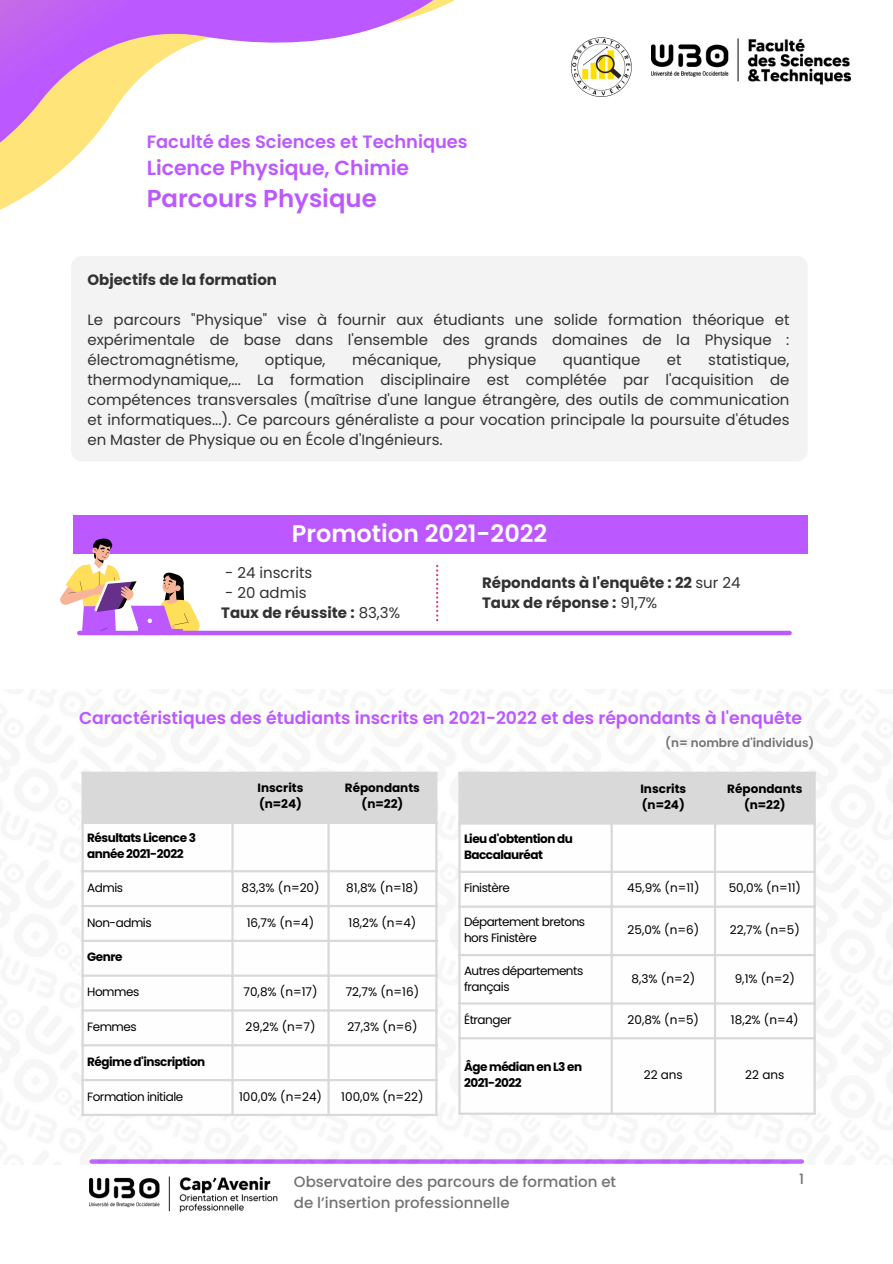
<style>
.page{position:relative;width:893px;height:1264px;background:#fff}
.page>*{position:absolute;margin:0;border:0;box-sizing:border-box;transform-origin:0 0}
.t1{font:600 24.45px "Poppins";color:#bc58ff}
.t2{font:600 24px "Poppins";color:#fff}
.t3{font:600 20.4px "Poppins";color:#bc58ff}
.t4{font:600 17.85px "Poppins";color:#bc58ff}
.t5{font:600 17.25px "Poppins";color:#bc58ff}
.t6{font:15px/20px "Poppins";color:#323232;text-align:justify}
.t7{font:700 15px/20.2px "Poppins";color:#323232}
.t8{font:500 15px "Poppins";color:#737373}
.t9{font:500 14.25px "Poppins";color:#737373}
.t10{font:12px/16px "Poppins";letter-spacing:-.04em;color:#000}
.t11{font:700 12px/16px "Poppins";letter-spacing:-.04em;color:#000}
.t12{font:700 12px "Poppins";color:#000}
.t13{font:600 12px "Poppins";color:#737373}
.s1{font-weight:400}
</style>
<div class="page">
<svg style="left:0;top:0;width:455px;height:210px"></svg>
<img style="left:81px;top:771px;width:735px;height:393px">
<svg style="left:436px;top:565px;width:2px;height:56px"></svg>
<div style="left:73px;top:515px;width:734px;height:39px;background:#bc58ff"></div>
<svg style="left:60px;top:538px;width:140px;height:95px"></svg>
<div style="left:79px;top:630px;width:710px;height:5px;background:#bc58ff"></div>
<div style="left:84px;top:774px;width:351px;height:47px;background:#d9d9d9"></div>
<svg style="left:84px;top:824px;width:351px;height:289px"></svg>
<hr style="left:82px;top:774px;width:2px;height:339px;background:#d9d9d9">
<hr style="left:231px;top:774px;width:3px;height:339px;background:#d9d9d9">
<hr style="left:327px;top:774px;width:3px;height:339px;background:#d9d9d9">
<hr style="left:435px;top:774px;width:2px;height:339px;background:#d9d9d9">
<hr style="left:82px;top:771px;width:355px;height:3px;background:#d9d9d9">
<hr style="left:82px;top:821px;width:355px;height:3px;background:#d9d9d9">
<hr style="left:82px;top:870px;width:355px;height:2px;background:#d9d9d9">
<hr style="left:82px;top:904px;width:355px;height:3px;background:#d9d9d9">
<hr style="left:82px;top:939px;width:355px;height:3px;background:#d9d9d9">
<hr style="left:82px;top:974px;width:355px;height:2px;background:#d9d9d9">
<hr style="left:82px;top:1009px;width:355px;height:2px;background:#d9d9d9">
<hr style="left:82px;top:1044px;width:355px;height:2px;background:#d9d9d9">
<hr style="left:82px;top:1078px;width:355px;height:3px;background:#d9d9d9">
<hr style="left:82px;top:1113px;width:355px;height:3px;background:#d9d9d9">
<div style="left:460px;top:774px;width:353px;height:48px;background:#d9d9d9"></div>
<svg style="left:460px;top:824px;width:353px;height:288px"></svg>
<hr style="left:458px;top:774px;width:2px;height:338px;background:#d9d9d9">
<hr style="left:610px;top:774px;width:2px;height:338px;background:#d9d9d9">
<hr style="left:714px;top:774px;width:2px;height:338px;background:#d9d9d9">
<hr style="left:813px;top:774px;width:2px;height:338px;background:#d9d9d9">
<hr style="left:458px;top:771px;width:357px;height:3px;background:#d9d9d9">
<hr style="left:458px;top:822px;width:357px;height:2px;background:#d9d9d9">
<hr style="left:458px;top:870px;width:357px;height:3px;background:#d9d9d9">
<hr style="left:458px;top:905px;width:357px;height:2px;background:#d9d9d9">
<hr style="left:458px;top:953px;width:357px;height:3px;background:#d9d9d9">
<hr style="left:458px;top:1002px;width:357px;height:2px;background:#d9d9d9">
<hr style="left:458px;top:1037px;width:357px;height:2px;background:#d9d9d9">
<hr style="left:458px;top:1112px;width:357px;height:2px;background:#d9d9d9">
<img style="left:89px;top:1176px;width:188px;height:36px">
<div style="left:71px;top:256px;width:736px;height:205px;background:#f3f3f3;border-radius:11px"></div>
<img style="left:571px;top:37px;width:61px;height:60px">
<img style="left:651px;top:38px;width:199px;height:47px">
<p class="t4" style="left:147px;top:129px;width:322px">Faculté des Sciences et Techniques</p>
<p class="t3" style="left:147px;top:153px;width:264px">Licence Physique, Chimie</p>
<p class="t1" style="left:147px;top:182px;width:231px">Parcours Physique</p>
<p class="t7" style="left:87px;top:269px;width:191px">Objectifs de la formation</p>
<p class="t6" style="left:87px;top:309px;width:703px">Le parcours "Physique" vise à fournir aux étudiants une solide formation théorique et expérimentale de base dans l'ensemble des grands domaines de la Physique : électromagnétisme,</p>
<p class="t6" style="left:265px;top:349px;width:62px">optique,</p>
<p class="t6" style="left:352px;top:349px;width:90px">mécanique,</p>
<p class="t6" style="left:467px;top:349px;width:70px">physique</p>
<p class="t6" style="left:563px;top:349px;width:79px">quantique</p>
<p class="t6" style="left:666px;top:349px;width:16px">et</p>
<p class="t6" style="left:87px;top:349px;width:703px;text-indent:620px">statistique, thermodynamique,... La formation disciplinaire est complétée par l'acquisition de compétences transversales (maîtrise d'une langue étrangère, des outils de communication et informatiques...). Ce parcours généraliste a pour vocation principale la poursuite d'études en Master de Physique ou en École d'Ingénieurs.</p>
<p class="t2" style="left:292px;top:517px;width:257px">Promotion 2021-2022</p>
<p class="t6" style="left:225px;top:562px;width:89px">- 24 inscrits</p>
<p class="t7" style="left:221px;top:582px;width:180px"><span class="s1">- 20 admis<br></span>Taux de réussite : <span class="s1">83,3%</span></p>
<p class="t7" style="left:482px;top:572px;width:260px">Répondants à l'enquête : 22 <span class="s1">sur 24<br></span>Taux de réponse : <span class="s1">91,7%</span></p>
<p class="t5" style="left:79px;top:705px;width:724px">Caractéristiques des étudiants inscrits en 2021-2022 et des répondants à l'enquête</p>
<p class="t13" style="left:665px;top:734px;width:151px">(n= nombre d'individus)</p>
<p class="t12" style="left:257px;top:779px;width:47px">Inscrits</p>
<p class="t11" style="left:259px;top:796px;width:44px">(n=24)</p>
<p class="t12" style="left:345px;top:779px;width:77px">Répondants</p>
<p class="t11" style="left:361px;top:796px;width:43px">(n=22)</p>
<p class="t12" style="left:640px;top:780px;width:47px">Inscrits</p>
<p class="t11" style="left:642px;top:797px;width:44px">(n=24)</p>
<p class="t12" style="left:727px;top:780px;width:77px">Répondants</p>
<p class="t11" style="left:744px;top:797px;width:43px">(n=22)</p>
<h2 class="t11" style="left:87px;top:830px;width:110px">Résultats Licence 3</h2>
<h3 class="t11" style="left:87px;top:846px;width:98px">année 2021-2022</h3>
<h4 class="t10" style="left:87px;top:879px;width:37px">Admis</h4>
<h1 class="t10" style="left:241px;top:879px;width:80px">83,3% (n=20)</h1>
<p class="t10" style="left:346px;top:879px;width:74px">81,8% (n=18)</p>
<h4 class="t10" style="left:87px;top:914px;width:66px">Non-admis</h4>
<h4 class="t10" style="left:247px;top:914px;width:69px">16,7% (n=4)</h4>
<p class="t10" style="left:348px;top:914px;width:69px">18,2% (n=4)</p>
<h2 class="t11" style="left:87px;top:949px;width:37px">Genre</h2>
<p class="t10" style="left:87px;top:983px;width:54px">Hommes</p>
<p class="t10" style="left:243px;top:983px;width:75px">70,8% (n=17)</p>
<p class="t10" style="left:346px;top:983px;width:75px">72,7% (n=16)</p>
<p class="t10" style="left:87px;top:1018px;width:51px">Femmes</p>
<p class="t10" style="left:245px;top:1018px;width:71px">29,2% (n=7)</p>
<p class="t10" style="left:347px;top:1018px;width:72px">27,3% (n=6)</p>
<p class="t11" style="left:87px;top:1053px;width:120px">Régime d'inscription</p>
<p class="t10" style="left:87px;top:1088px;width:98px">Formation initiale</p>
<p class="t10" style="left:239px;top:1088px;width:84px">100,0% (n=24)</p>
<p class="t10" style="left:341px;top:1088px;width:84px">100,0% (n=22)</p>
<p class="t11" style="left:464px;top:830px;width:110px">Lieu d'obtention du<br>Baccalauréat</p>
<p class="t10" style="left:464px;top:880px;width:47px">Finistère</p>
<p class="t10" style="left:627px;top:880px;width:74px">45,9% (n=11)</p>
<p class="t10" style="left:728px;top:880px;width:74px">50,0% (n=11)</p>
<p class="t10" style="left:464px;top:914px;width:123px">Département bretons hors Finistère</p>
<p class="t10" style="left:627px;top:922px;width:73px">25,0% (n=6)</p>
<p class="t10" style="left:729px;top:922px;width:71px">22,7% (n=5)</p>
<p class="t10" style="left:464px;top:962px;width:121px">Autres départements français</p>
<p class="t10" style="left:631px;top:970px;width:65px">8,3% (n=2)</p>
<p class="t10" style="left:734px;top:970px;width:62px">9,1% (n=2)</p>
<p class="t10" style="left:464px;top:1011px;width:49px">Étranger</p>
<p class="t10" style="left:627px;top:1011px;width:73px">20,8% (n=5)</p>
<p class="t10" style="left:730px;top:1011px;width:69px">18,2% (n=4)</p>
<p class="t11" style="left:464px;top:1058px;width:120px">Âge médian en L3 en<br>2021-2022</p>
<p class="t10" style="left:643px;top:1066px;width:41px">22 ans</p>
<p class="t10" style="left:745px;top:1066px;width:41px">22 ans</p>
<p class="t8" style="left:294px;top:1171px;width:324px">Observatoire des parcours de formation et</p>
<p class="t9" style="left:799px;top:1169px;width:6px">1</p>
<p class="t8" style="left:294px;top:1191px;width:217px">de l’insertion professionnelle</p>
</div>
